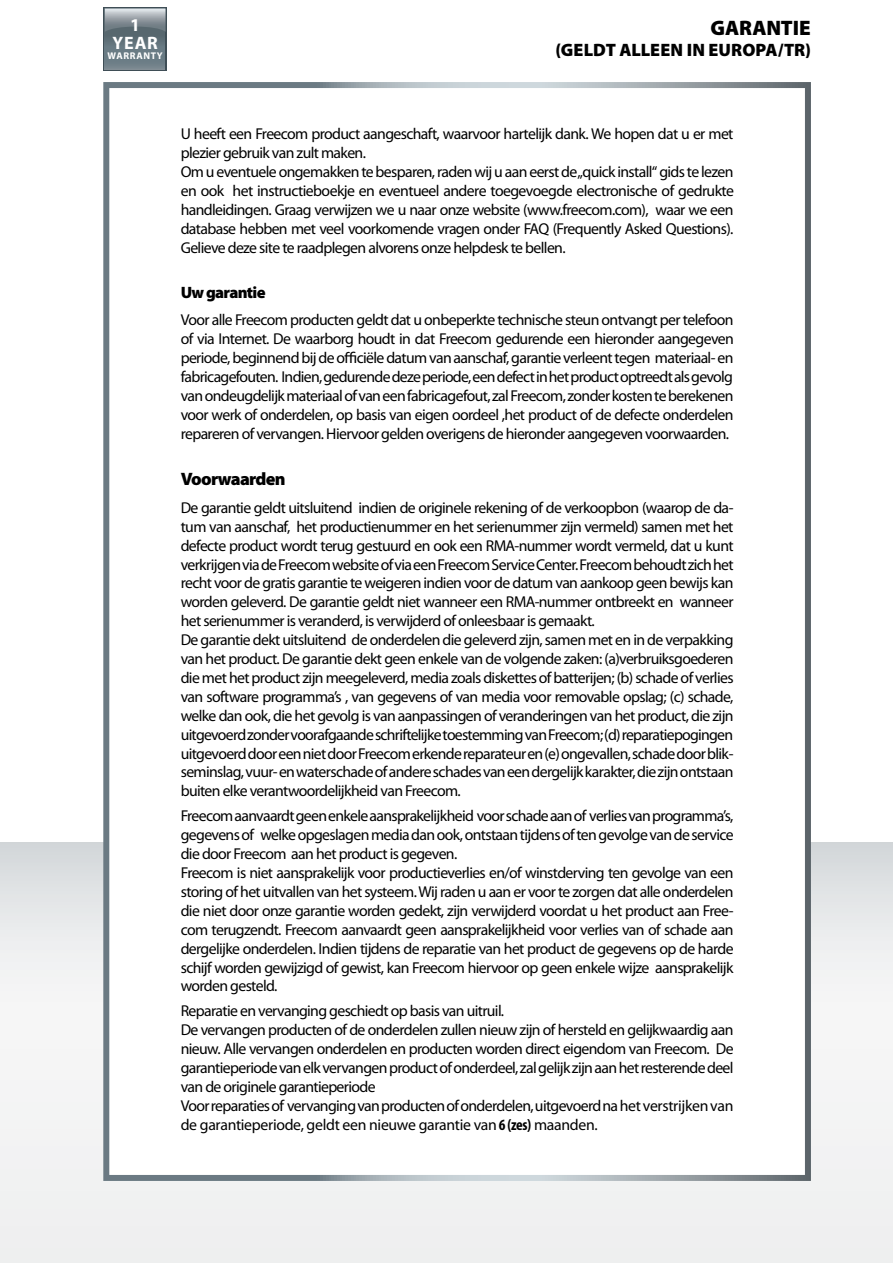
<style>
.page{position:relative;width:893px;height:1263px;background:#fff}
.page>*{position:absolute;margin:0;border:0;box-sizing:border-box;transform-origin:0 0}
.t1{font:900 21px "Myriad Pro";letter-spacing:-.01em;color:#000}
.t2{font:900 18px "Myriad Pro";letter-spacing:-.01em;color:#000}
.t3{font:900 18px "Myriad Pro";letter-spacing:-.04em;color:#000}
.t4{font:700 18px/17.4px "Myriad Pro";color:#fff;text-align:center}
.t5{font:900 16.5px "Myriad Pro";letter-spacing:-.04em;color:#000}
.t6{font:15.75px/18.9px "Myriad Pro";letter-spacing:-.04em;color:#000}
.t7{font:700 9.75px "Myriad Pro";letter-spacing:.055em;color:#fff}
.s1{font-weight:700;font-stretch:condensed}
</style>
<div class="page">
<div style="left:103px;top:82px;width:708px;height:1099px;border:6px solid #fff"></div>
<svg style="left:103px;top:7px;width:64px;height:64px"></svg>
<svg style="left:105px;top:32px;width:60px;height:37px;background:#66777f"></svg>
<svg style="left:105px;top:9px;width:60px;height:23px"></svg>
<p class="t4" style="left:112px;top:16px;width:47px">1<br>YEAR</p>
<p class="t7" style="left:108px;top:49px;width:57px">WARRANTY</p>
<h1 class="t1" style="left:710px;top:13px;width:102px">GARANTIE</h1>
<p class="t2" style="left:555px;top:38px;width:257px">(GELDT ALLEEN IN EUROPA/TR)</p>
<p class="t6" style="left:181px;top:124px;width:555px">U heeft een Freecom product aangeschaft, waarvoor hartelijk dank. We hopen dat u er met plezier gebruik van zult maken.<br>Om u eventuele ongemakken te besparen, raden wij u aan eerst de „quick install“ gids te lezen en ook het instructieboekje en eventueel andere toegevoegde electronische of gedrukte handleidingen. Graag verwijzen we u naar onze website (www.freecom.com), waar we een database hebben met veel voorkomende vragen onder FAQ (Frequently Asked Questions).<br>Gelieve deze site te raadplegen alvorens onze helpdesk te bellen.</p>
<p class="t5" style="left:181px;top:281px;width:86px">Uw garantie</p>
<p class="t6" style="left:181px;top:310px;width:555px;text-align:justify">Voor alle Freecom producten geldt dat u onbeperkte technische steun ontvangt per telefoon of via Internet. De waarborg houdt in dat Freecom gedurende een hieronder aangegeven periode, beginnend bij de officiële datum van aanschaf, garantie verleent tegen materiaal- en fabricagefouten. Indien, gedurende deze periode, een defect in het product optreedt als gevolg van ondeugdelijk materiaal of van een fabricagefout, zal Freecom, zonder kosten te berekenen voor werk of onderdelen, op basis van eigen oordeel ,het product of de defecte onderdelen repareren of vervangen. Hiervoor gelden overigens de hieronder aangegeven voorwaarden.</p>
<p class="t3" style="left:181px;top:467px;width:106px">Voorwaarden</p>
<p class="t6" style="left:181px;top:498px;width:554px">De garantie geldt uitsluitend indien de originele rekening of de verkoopbon (waarop de da&shy;tum van aanschaf, het productienummer en het serienummer zijn vermeld) samen met het defecte product wordt terug gestuurd en ook een RMA-nummer wordt vermeld, dat u kunt verkrijgen via de Freecom website of via een Freecom Service Center. Freecom behoudt zich het recht voor de gratis garantie te weigeren indien voor de datum van aankoop geen bewijs kan worden geleverd. De garantie geldt niet wanneer een RMA-nummer ontbreekt en wanneer het serienummer is veranderd, is verwijderd of onleesbaar is gemaakt.<br>De garantie dekt uitsluitend de onderdelen die geleverd zijn, samen met en in de verpakking van het product. De garantie dekt geen enkele van de volgende zaken: (a)verbruiksgoederen die met het product zijn meegeleverd, media zoals diskettes of batterijen; (b) schade of verlies van software programma’s , van gegevens of van media voor removable opslag; (c) schade, welke dan ook, die het gevolg is van aanpassingen of veranderingen van het product, die zijn uitgevoerd zonder voorafgaande schriftelijke toestemming van Freecom; (d) reparatiepogingen uitgevoerd door een niet door Freecom erkende reparateur en (e) ongevallen, schade door blik&shy;seminslag, vuur- en waterschade of andere schades van een dergelijk karakter, die zijn ontstaan buiten elke verantwoordelijkheid van Freecom.</p>
<p class="t6" style="left:181px;top:806px;width:554px">Freecom aanvaardt geen enkele aansprakelijkheid voor schade aan of verlies van programma’s, gegevens of welke opgeslagen media dan ook, ontstaan tijdens of ten gevolge van de service die door Freecom aan het product is gegeven.<br>Freecom is niet aansprakelijk voor productieverlies en/of winstderving ten gevolge van een storing of het uitvallen van het systeem. Wij raden u aan er voor te zorgen dat alle onderdelen die niet door onze garantie worden gedekt, zijn verwijderd voordat u het product aan Free&shy;com terugzendt. Freecom aanvaardt geen aansprakelijkheid voor verlies van of schade aan dergelijke onderdelen. Indien tijdens de reparatie van het product de gegevens op de harde schijf worden gewijzigd of gewist, kan Freecom hiervoor op geen enkele wijze aansprakelijk worden gesteld.</p>
<p class="t6" style="left:181px;top:1001px;width:554px">Reparatie en vervanging geschiedt op basis van uitruil.<br>De vervangen producten of de onderdelen zullen nieuw zijn of hersteld en gelijkwaardig aan nieuw. Alle vervangen onderdelen en producten worden direct eigendom van Freecom. De garantieperiode van elk vervangen product of onderdeel, zal gelijk zijn aan het resterende deel van de originele garantieperiode<br>Voor reparaties of vervanging van producten of onderdelen, uitgevoerd na het verstrijken van de garantieperiode, geldt een nieuwe garantie van <span class="s1">6 (zes)</span> maanden.</p>
</div>
